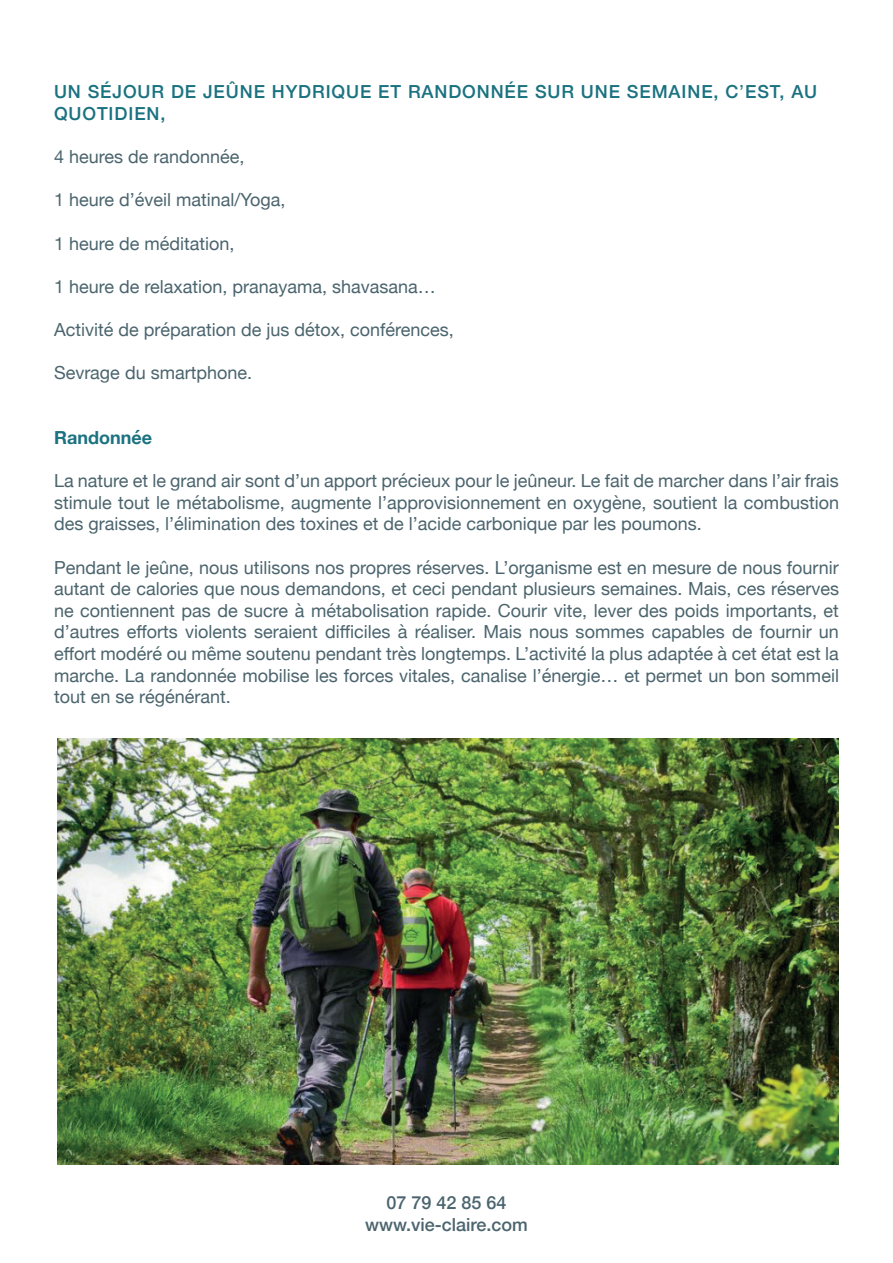
<style>
.page{position:relative;width:893px;height:1263px;background:#fff}
.page>*{position:absolute;margin:0;border:0;box-sizing:border-box;transform-origin:0 0}
.t1{font:18px/21.6px "Helvetica Neue";color:#4b646d;text-align:justify}
.t2{font:500 18px/21.6px "Helvetica Neue";letter-spacing:.05em;color:#1b7280}
.t3{font:500 18px/21.6px "Helvetica Neue";color:#4b646d;text-align:center}
.t4{font:700 18px "Helvetica Neue";color:#1b7280}
.s1{font-weight:400}
</style>
<div class="page">
<img style="left:57px;top:739px;width:782px;height:425px">
<p class="t2" style="left:54px;top:80px;width:765px">UN SÉJOUR DE JEÛNE HYDRIQUE ET RANDONNÉE SUR UNE SEMAINE C, <span class="s1">’</span>EST, AU<br>QUOTIDIEN,</p>
<p class="t1" style="left:54px;top:147px;width:192px">4 heures de randonnée,</p>
<p class="t1" style="left:54px;top:190px;width:233px">1 heure ’d éveil matinal/Yoga,</p>
<p class="t1" style="left:54px;top:233px;width:182px">1 heure de méditation,</p>
<p class="t1" style="left:54px;top:277px;width:383px">1 heure de relaxation, pranayama, shavasana...</p>
<p class="t1" style="left:54px;top:320px;width:401px">Activité de préparation de jus détox, conférences,</p>
<p class="t1" style="left:54px;top:363px;width:200px">Sevrage du smartphone.</p>
<p class="t4" style="left:54px;top:423px;width:100px">Randonnée</p>
<p class="t1" style="left:54px;top:471px;width:786px">La nature et le grand air sont ’d un apport précieux pour le jeûneur. Le fait de marcher dans ’l air frais stimule tout le métabolisme, augmente ’l approvisionnement en oxygène, soutient la combustion des graisses ’l, élimination des toxines et de ’l acide carbonique par les poumons.</p>
<p class="t1" style="left:54px;top:557px;width:786px">Pendant le jeûne, nous utilisons nos propres réserves ’L. organisme est en mesure de nous fournir autant de calories que nous demandons, et ceci pendant plusieurs semaines. Mais, ces réserves ne contiennent pas de sucre à métabolisation rapide. Courir vite, lever des poids importants, et ’d autres efforts violents seraient difficiles à réaliser. Mais nous sommes capables de fournir un effort modéré ou même soutenu pendant très longtemps ’L. activité la plus adaptée à cet état est la marche. La randonnée mobilise les forces vitales, canalise ’l énergie… et permet un bon sommeil tout en se régénérant.</p>
<p class="t3" style="left:365px;top:1191px;width:164px">07 79 42 85 64 www.vie-claire.com</p>
</div>
